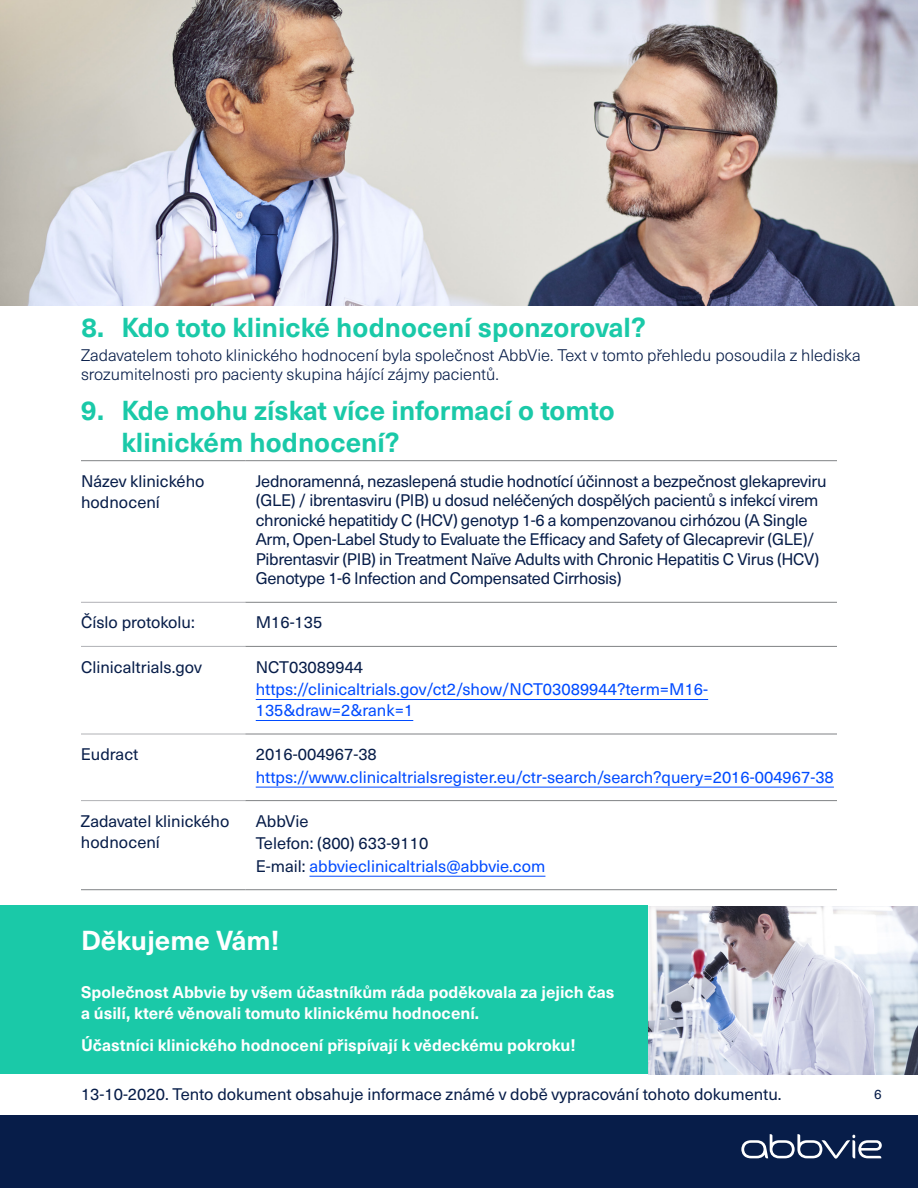
<style>
.page{position:relative;width:918px;height:1188px;background:#fff}
.page>*{position:absolute;margin:0;border:0;box-sizing:border-box;transform-origin:0 0}
.t1{font:700 27px/32.4px "Neue Haas Unica Pro";color:#1ac9a8}
.t2{font:700 27px "Neue Haas Unica Pro";color:#fff}
.t3{font:16.5px/19.5px "Neue Haas Unica Pro";letter-spacing:-.02em;color:#071d49}
.t4{font:16.5px/21px "Neue Haas Unica Pro";color:#071d49}
.t5{font:700 16.5px/21px "Neue Haas Unica Pro";color:#fff}
.t6{font:16.5px/21px "Neue Haas Unica Pro";color:#004bff}
.t7{font:300 16.5px/18.8px "Neue Haas Unica Pro";color:#071d49}
.t8{font:13.5px "Neue Haas Unica Pro";color:#071d49}
.s1{color:#004bff}
</style>
<div class="page">
<img style="left:0;top:0;width:918px;height:306px">
<img style="left:648px;top:906px;width:270px;height:168px">
<div style="left:0;top:1115px;width:918px;height:73px;background:#071d49"></div>
<div style="left:0;top:906px;width:648px;height:168px;background:#1ac9a8"></div>
<hr style="left:81px;top:460px;width:164px;height:1px;background:#808285">
<hr style="left:245px;top:460px;width:592px;height:1px;background:#808285">
<hr style="left:245px;top:602px;width:592px;height:1px;background:#808285">
<hr style="left:245px;top:646px;width:592px;height:1px;background:#808285">
<hr style="left:245px;top:734px;width:592px;height:1px;background:#808285">
<hr style="left:245px;top:800px;width:592px;height:1px;background:#808285">
<hr style="left:81px;top:889px;width:164px;height:1px;background:#808285">
<hr style="left:245px;top:889px;width:592px;height:1px;background:#808285">
<hr style="left:81px;top:602px;width:164px;height:1px;background:#b0b1b5">
<hr style="left:81px;top:646px;width:164px;height:1px;background:#b0b1b5">
<hr style="left:81px;top:734px;width:164px;height:1px;background:#b0b1b5">
<hr style="left:81px;top:800px;width:164px;height:1px;background:#b0b1b5">
<hr style="left:256px;top:699px;width:452px;height:1px;background:#004bff">
<hr style="left:256px;top:720px;width:157px;height:1px;background:#004bff">
<hr style="left:256px;top:787px;width:578px;height:1px;background:#004bff">
<hr style="left:309px;top:876px;width:236px;height:1px;background:#004bff">
<svg style="left:741px;top:1134px;width:141px;height:25px"></svg>
<h1 class="t1" style="left:81px;top:312px;width:566px">8. Kdo toto klinické hodnocení sponzoroval?</h1>
<p class="t7" style="left:81px;top:346px;width:781px">Zadavatelem tohoto klinického hodnocení byla společnost AbbVie. Text v tomto přehledu posoudila z hlediska srozumitelnosti pro pacienty skupina hájící zájmy pacientů.</p>
<h1 class="t1" style="left:122px;top:394px;width:495px;text-indent:-40px">9. Kde mohu získat více informací o tomto klinickém hodnocení?</h1>
<p class="t4" style="left:81px;top:471px;width:125px">Název klinického hodnocení</p>
<p class="t3" style="left:256px;top:471px;width:572px">Jednoramenná, nezaslepená studie hodnotící účinnost a bezpečnost glekapreviru (GLE) / ibrentasviru (PIB) u dosud neléčených dospělých pacientů s infekcí virem chronické hepatitidy C (HCV) genotyp 1-6 a kompenzovanou cirhózou (A Single Arm, Open-Label Study to Evaluate the Efficacy and Safety of Glecaprevir (GLE)/ Pibrentasvir (PIB) in Treatment Naïve Adults with Chronic Hepatitis C Virus (HCV)<br>Genotype 1-6 Infection and Compensated Cirrhosis)</p>
<p class="t4" style="left:81px;top:612px;width:115px">Číslo protokolu:</p>
<p class="t3" style="left:256px;top:613px;width:68px">M16-135</p>
<p class="t4" style="left:81px;top:656px;width:122px">Clinicaltrials.gov</p>
<p class="t4" style="left:256px;top:656px;width:109px">NCT03089944</p>
<p class="t6" style="left:256px;top:679px;width:454px">https://clinicaltrials.gov/ct2/show/NCT03089944?term=M16-<br>135&amp;draw=2&amp;rank=1</p>
<p class="t4" style="left:81px;top:744px;width:59px">Eudract</p>
<p class="t4" style="left:256px;top:744px;width:123px">2016-004967-38</p>
<p class="t6" style="left:256px;top:767px;width:580px">https://www.clinicaltrialsregister.eu/ctr-search/search?query=2016-004967-38</p>
<p class="t4" style="left:81px;top:811px;width:150px">Zadavatel klinického hodnocení</p>
<p class="t4" style="left:256px;top:810px;width:291px;line-height:22.5px">AbbVie<br>Telefon: (800) 633-9110<br>E-mail: <span class="s1">abbvieclinicaltrials@abbvie.com</span></p>
<h1 class="t2" style="left:81px;top:924px;width:200px">Děkujeme Vám!</h1>
<p class="t5" style="left:81px;top:982px;width:535px">Společnost Abbvie by všem účastníkům ráda poděkovala za jejich čas a úsilí, které věnovali tomuto klinickému hodnocení.</p>
<p class="t5" style="left:81px;top:1035px;width:496px">Účastníci klinického hodnocení přispívají k vědeckému pokroku!</p>
<p class="t4" style="left:81px;top:1084px;width:702px">13-10-2020. Tento dokument obsahuje informace známé v době vypracování tohoto dokumentu.</p>
<p class="t8" style="left:874px;top:1086px;width:9px">6</p>
</div>
